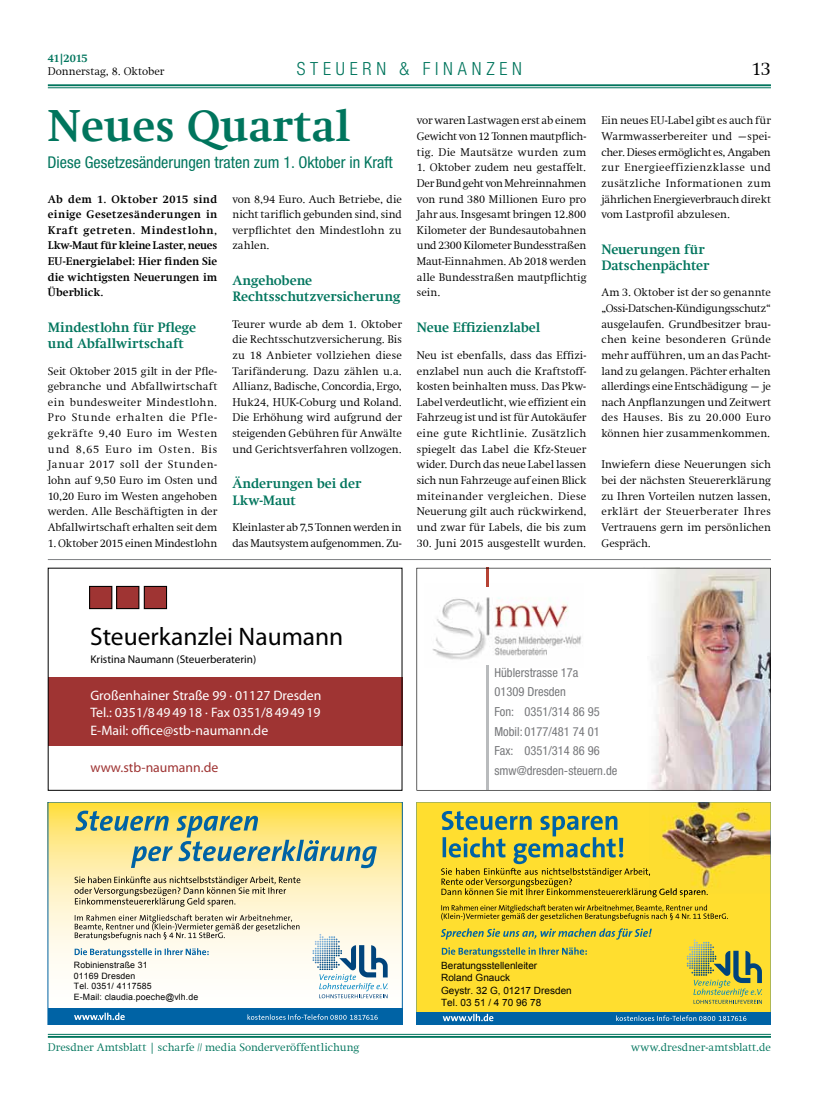
<style>
.page{position:relative;width:833px;height:1117px;background:#fff}
.page>*{position:absolute;margin:0;border:0;box-sizing:border-box;transform-origin:0 0}
.t1{font:700 45px "Swift Com";color:#00755d}
.t2{font:25.38px "Myriad Pro";color:#000}
.t3{font:300 18.75px "Swift Com";color:#000}
.t4{font:300 condensed 18.12px "Helvetica Neue";letter-spacing:.26em;color:#00755d}
.t5{font:condensed 16.25px "Helvetica Neue";color:#00755d}
.t6{font:700 13.75px/16.2px "Swift Com";letter-spacing:-.005em;color:#00755d}
.t7{font:13.75px/17.5px "Myriad Pro";color:#fff;text-align:justify}
.t8{font:13.75px "Myriad Pro";color:#9f3433}
.t9{font:condensed 12.5px/19.6px "Helvetica Neue";color:#77787b}
.t10{font:300 11.25px/15.6px "Swift Com";color:#000;text-align:justify}
.t11{font:700 11.25px/15.6px "Swift Com";letter-spacing:.005em;color:#000;text-align:justify}
.t12{font:300 11.25px "Swift Com";letter-spacing:.005em;color:#00755d}
.t13{font:11.25px "Myriad Pro";color:#000}
.t14{font:700 11.25px "Swift Com";letter-spacing:-.015em;color:#00755d}
.t15{font:10px/12.5px "Arial";color:#000}
.t16{font:8.75px/10.5px "Arial";letter-spacing:.015em;color:#000}
</style>
<div class="page">
<hr style="left:48px;top:1033px;width:723px;height:1px;background:#00755d">
<hr style="left:48px;top:1035px;width:723px;height:2px;background:#00755d">
<hr style="left:48px;top:87px;width:723px;height:1px;background:#00755d">
<hr style="left:48px;top:84px;width:723px;height:2px;background:#00755d">
<div style="left:48px;top:677px;width:354px;height:69px;background:#9f3433"></div>
<div style="left:90px;top:586px;width:22px;height:22px;background:#9f3433"></div>
<div style="left:89px;top:585px;width:23px;height:24px;border:1px solid #000"></div>
<div style="left:117px;top:586px;width:22px;height:22px;background:#9f3433"></div>
<div style="left:116px;top:585px;width:23px;height:24px;border:1px solid #000"></div>
<div style="left:144px;top:586px;width:22px;height:22px;background:#9f3433"></div>
<div style="left:144px;top:585px;width:23px;height:24px;border:1px solid #000"></div>
<svg style="left:416px;top:567px;width:355px;height:223px"></svg>
<svg style="left:50px;top:803px;width:350px;height:196px"></svg>
<svg style="left:74px;top:876px;width:226px;height:30px;background:#d4caa5"></svg>
<svg style="left:75px;top:810px;width:302px;height:58px;background:#cdcd88"></svg>
<svg style="left:75px;top:914px;width:224px;height:25px;background:#d3cdba"></svg>
<div style="left:48px;top:1007px;width:354px;height:17px;background:#0063a5"></div>
<svg style="left:75px;top:947px;width:134px;height:10px"></svg>
<svg style="left:74px;top:1012px;width:51px;height:7px"></svg>
<svg style="left:247px;top:1014px;width:131px;height:5px"></svg>
<img style="left:315px;top:933px;width:25px;height:9px">
<svg style="left:319px;top:944px;width:69px;height:54px"></svg>
<div style="left:48px;top:801px;width:354px;height:223px;border:1px solid #0063a5"></div>
<svg style="left:416px;top:802px;width:355px;height:222px;background:#d5c43d"></svg>
<hr style="left:48px;top:559px;width:723px;height:1px;background:#808285">
<p class="t14" style="left:48px;top:52px;width:41px">41|2015</p>
<p class="t10" style="left:48px;top:63px;width:118px">Donnerstag, 8. Oktober</p>
<h3 class="t4" style="left:297px;top:58px;width:226px">STEUERN &amp; FI NANZEN</h3>
<h3 class="t3" style="left:751px;top:58px;width:21px">13</h3>
<h1 class="t1" style="left:48px;top:99px;width:304px">Neues Quartal</h1>
<h3 class="t5" style="left:48px;top:152px;width:347px">Diese Gesetzesänderungen traten zum 1. Oktober in Kraft</h3>
<p class="t11" style="left:48px;top:191px;width:171px">Ab dem 1. Oktober 2015 sind einige Gesetzesänderungen in Kraft getreten. Mindestlohn, Lkw-Maut für kleine Laster, neues EU-Energielabel: Hier finden Sie die wichtigsten Neuerungen im Überblick.</p>
<p class="t6" style="left:48px;top:319px;width:150px">Mindestlohn für Pflege und Abfallwirtschaft</p>
<p class="t10" style="left:48px;top:363px;width:171px">Seit Oktober 2015 gilt in der Pfle&shy;gebranche und Abfallwirtschaft ein bundesweiter Mindestlohn.<br>Pro Stunde erhalten die Pfle&shy;gekräfte 9,40 Euro im Westen und 8,65 Euro im Osten. Bis Januar 2017 soll der Stunden&shy;lohn auf 9,50 Euro im Osten und 10,20 Euro im Westen angehoben werden. Alle Beschäftigten in der Abfallwirtschaft erhalten seit dem</p>
<p class="t10" style="left:48px;top:535px;width:171px">1. Oktober 2015 einen Mindestlohn</p>
<p class="t10" style="left:232px;top:191px;width:171px">von 8,94 Euro. Auch Betriebe, die nicht tariflich gebunden sind, sind verpflichtet den Mindestlohn zu zahlen.</p>
<p class="t6" style="left:232px;top:272px;width:170px">Angehobene<br>Rechtsschutzversicherung</p>
<p class="t10" style="left:232px;top:316px;width:171px">Teurer wurde ab dem 1. Oktober die Rechtsschutzversicherung. Bis zu 18 Anbieter vollziehen diese Tarifänderung. Dazu zählen u.a.<br>Allianz, Badische, Concordia, Ergo, Huk24, HUK-Coburg und Roland.<br>Die Erhöhung wird aufgrund der steigenden Gebühren für Anwälte und Gerichtsverfahren vollzogen.</p>
<p class="t6" style="left:232px;top:475px;width:131px">Änderungen bei der<br>Lkw-Maut</p>
<p class="t10" style="left:232px;top:519px;width:171px">Kleinlaster ab 7,5 Tonnen werden in das Mautsystem aufgenommen. Zu-</p>
<p class="t10" style="left:417px;top:113px;width:171px">vor waren Lastwagen erst ab einem Gewicht von 12 Tonnen mautpflich&shy;tig. Die Mautsätze wurden zum</p>
<p class="t10" style="left:417px;top:160px;width:171px">1. Oktober zudem neu gestaffelt.<br>Der Bund geht von Mehreinnahmen von rund 380 Millionen Euro pro Jahr aus. Insgesamt bringen 12.800<br>Kilometer der Bundesautobahnen und 2300 Kilometer Bundesstraßen Maut-Einnahmen. Ab 2018 werden alle Bundesstraßen mautpflichtig sein.</p>
<p class="t6" style="left:417px;top:319px;width:125px">Neue Effizienzlabel</p>
<p class="t10" style="left:417px;top:347px;width:171px">Neu ist ebenfalls, dass das Effizi&shy;enzlabel nun auch die Kraftstoff&shy;kosten beinhalten muss. Das Pkw-Label verdeutlicht, wie effizient ein Fahrzeug ist und ist für Autokäufer eine gute Richtlinie. Zusätzlich spiegelt das Label die Kfz-Steuer wider. Durch das neue Label lassen sich nun Fahrzeuge auf einen Blick miteinander vergleichen. Diese Neuerung gilt auch rückwirkend, und zwar für Labels, die bis zum</p>
<p class="t10" style="left:417px;top:535px;width:171px">30. Juni 2015 ausgestellt wurden.</p>
<p class="t10" style="left:601px;top:113px;width:171px">Ein neues EU-Label gibt es auch für Warmwasserbereiter und –spei&shy;cher. Dieses ermöglicht es, Angaben zur Energieeffizienzklasse und zusätzliche Informationen zum jährlichen Energieverbrauch direkt vom Lastprofil abzulesen.</p>
<p class="t6" style="left:601px;top:241px;width:110px">Neuerungen für<br>Datschenpächter</p>
<p class="t10" style="left:601px;top:285px;width:171px">Am 3. Oktober ist der so genannte „Ossi-Datschen-Kündigungsschutz“ ausgelaufen. Grundbesitzer brau&shy;chen keine besonderen Gründe mehr aufführen, um an das Pacht&shy;land zu gelangen. Pächter erhalten allerdings eine Entschädigung – je nach Anpflanzungen und Zeitwert des Hauses. Bis zu 20.000 Euro können hier zusammenkommen.</p>
<p class="t10" style="left:601px;top:456px;width:171px">Inwiefern diese Neuerungen sich bei der nächsten Steuererklärung zu Ihren Vorteilen nutzen lassen, erklärt der Steuerberater Ihres Vertrauens gern im persönlichen Gespräch.</p>
<h2 class="t2" style="left:90px;top:620px;width:255px">Steuerkanzlei Naumann</h2>
<p class="t13" style="left:90px;top:652px;width:167px">Kristina Naumann (Steuerberaterin)</p>
<p class="t7" style="left:90px;top:686px;width:233px">Großenhainer Straße 99 · 01127 Dresden Tel.: 0351/8494918 · Fax 0351/8494919<br>E-Mail: office@stb-naumann.de</p>
<p class="t8" style="left:90px;top:758px;width:129px">www.stb-naumann.de</p>
<p class="t9" style="left:494px;top:662px;width:124px">Hüblerstrasse 17a<br>01309 Dresden<br>Fon: 0351/314 86 95<br>Mobil: 0177/481 74 01<br>Fax: 0351/314 86 96 smw@dresden-steuern.de</p>
<p class="t16" style="left:74px;top:959px;width:126px">Robinienstraße 31<br>01169 Dresden<br>Tel. 0351/ 4117585<br>E-Mail: claudia.poeche@vlh.de</p>
<p class="t15" style="left:441px;top:959px;width:132px">Beratungsstellenleiter<br>Roland Gnauck<br>Geystr. 32 G, 01217 Dresden<br>Tel. 03 51 / 4 70 96 78</p>
<p class="t12" style="left:48px;top:1040px;width:313px">Dresdner Amtsblatt | scharfe // media Sonderveröffentlichung</p>
<p class="t12" style="left:631px;top:1040px;width:141px">www.dresdner-amtsblatt.de</p>
</div>
